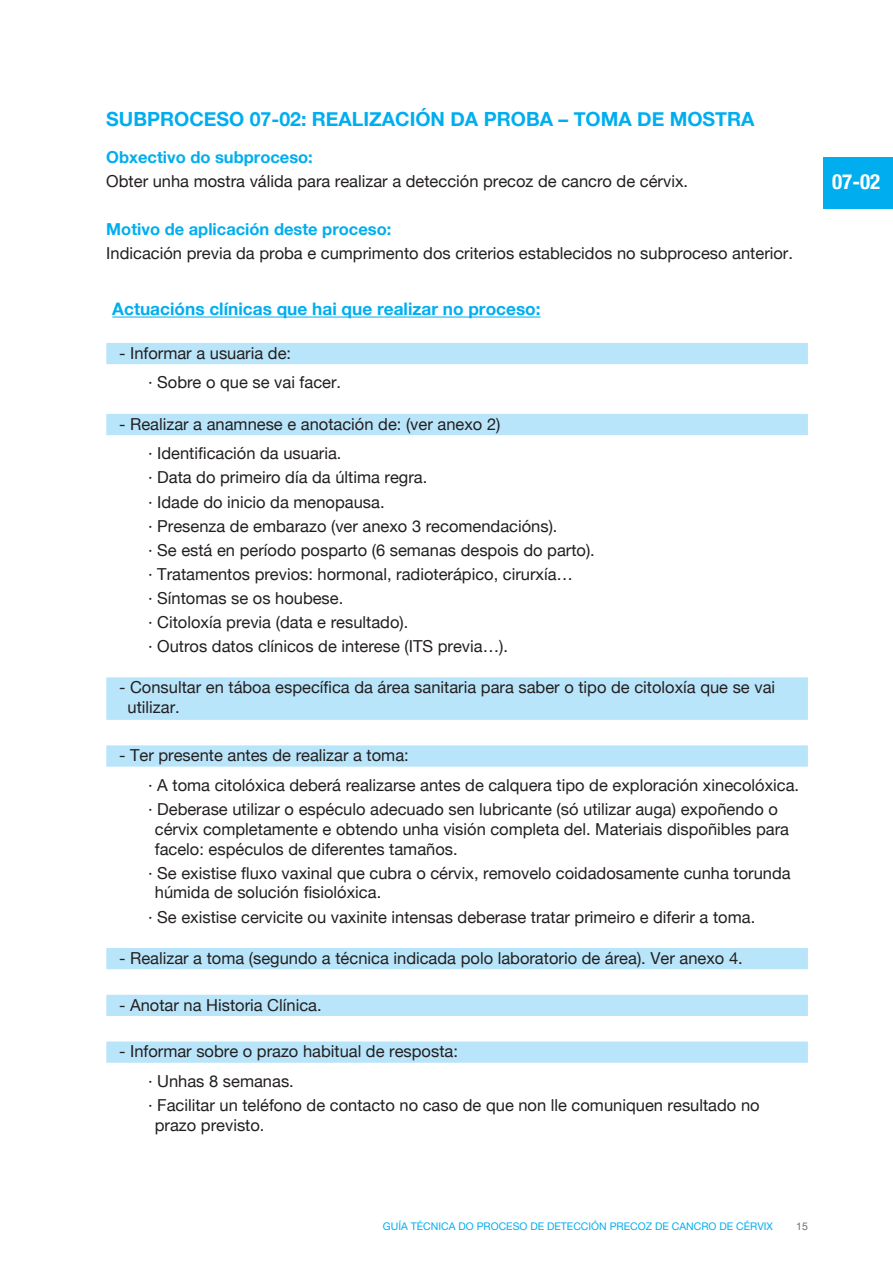
<style>
.page{position:relative;width:893px;height:1263px;background:#fff}
.page>*{position:absolute;margin:0;border:0;box-sizing:border-box;transform-origin:0 0}
.t1{font:700 condensed 21px "Helvetica Neuecondensedbold";color:#fff}
.t2{font:700 19.5px "Helvetica Neuebold";color:#00aeef}
.t3{font:700 17.25px "Helvetica Neuebold";color:#00aeef}
.t4{font:16.5px/24px "Helvetica Neue";color:#231f20}
.t5{font:700 16.5px "Helvetica Neuebold";color:#00aeef}
.t6{font:10.5px "Helvetica Neue";color:#00aeef}
.t7{font:10.5px "Helvetica Neue";color:#6c6d70}
</style>
<div class="page">
<svg style="left:106px;top:343px;width:702px;height:720px"></svg>
<hr style="left:112px;top:317px;width:429px;height:1px;background:#00aeef">
<div style="left:824px;top:157px;width:69px;height:52px;background:#00aeef"></div>
<p class="t2" style="left:106px;top:107px;width:650px">SUBPROCESO 07-02: REALIZACIÓN DA PROBA – TOMA DE MOSTRA</p>
<p class="t5" style="left:106px;top:147px;width:208px">Obxectivo do subproceso:</p>
<p class="t4" style="left:106px;top:169px;width:583px">Obter unha mostra válida para realizar a detección precoz de cancro de cérvix.</p>
<p class="t5" style="left:106px;top:219px;width:287px">Motivo de aplicación deste proceso:</p>
<p class="t4" style="left:106px;top:241px;width:688px">Indicación previa da proba e cumprimento dos criterios establecidos no subproceso anterior.</p>
<p class="t3" style="left:112px;top:298px;width:430px">Actuacións clínicas que hai que realizar no proceso:</p>
<p class="t4" style="left:148px;top:338px;width:195px;line-height:29.7px;text-indent:-29px">- Informar a usuaria de:<br>· Sobre o que se vai facer.</p>
<p class="t4" style="left:148px;top:409px;width:354px;line-height:29.7px;text-indent:-29px">- Realizar a anamnese e anotación de: (ver anexo 2) · Identificación da usuaria.</p>
<p class="t4" style="left:148px;top:465px;width:448px">· Data do primeiro día da última regra.<br>· Idade do inicio da menopausa.<br>· Presenza de embarazo (ver anexo 3 recomendacións).<br>· Se está en período posparto (6 semanas despois do parto). · Tratamentos previos: hormonal, radioterápico, cirurxía…<br>· Síntomas se os houbese.<br>· Citoloxía previa (data e resultado).<br>· Outros datos clínicos de interese (ITS previa…).</p>
<p class="t4" style="left:128px;top:677px;width:649px;line-height:19.8px;text-indent:-8px">- Consultar en táboa específica da área sanitaria para saber o tipo de citoloxía que se vai utilizar.</p>
<p class="t4" style="left:148px;top:740px;width:653px;line-height:29.7px;text-indent:-29px">- Ter presente antes de realizar a toma:<br>· A toma citolóxica deberá realizarse antes de calquera tipo de exploración xinecolóxica.</p>
<p class="t4" style="left:155px;top:799px;width:636px;line-height:19.8px;text-indent:-7px">· Deberase utilizar o espéculo adecuado sen lubricante (só utilizar auga) expoñendo o cérvix completamente e obtendo unha visión completa del. Materiais dispoñibles para facelo: espéculos de diferentes tamaños.</p>
<p class="t4" style="left:155px;top:863px;width:637px;line-height:19.8px;text-indent:-7px">· Se existise fluxo vaxinal que cubra o cérvix, removelo coidadosamente cunha torunda húmida de solución fisiolóxica.</p>
<p class="t4" style="left:148px;top:904px;width:609px">· Se existise cervicite ou vaxinite intensas deberase tratar primeiro e diferir a toma.</p>
<p class="t4" style="left:119px;top:946px;width:625px">- Realizar a toma (segundo a técnica indicada polo laboratorio de área). Ver anexo 4.</p>
<p class="t4" style="left:119px;top:992px;width:204px">- Anotar na Historia Clínica.</p>
<p class="t4" style="left:148px;top:1036px;width:311px;line-height:29.7px;text-indent:-29px">- Informar sobre o prazo habitual de resposta: · Unhas 8 semanas.</p>
<p class="t4" style="left:155px;top:1095px;width:606px;line-height:19.8px;text-indent:-7px">· Facilitar un teléfono de contacto no caso de que non lle comuniquen resultado no prazo previsto.</p>
<p class="t1" style="left:832px;top:169px;width:50px">07-02</p>
<p class="t6" style="left:383px;top:1220px;width:392px">GUÍA TÉCNICA DO PROCESO DE DETECCIÓN PRECOZ DE CANCRO DE CÉRVIX</p>
<p class="t7" style="left:796px;top:1220px;width:13px">15</p>
</div>
